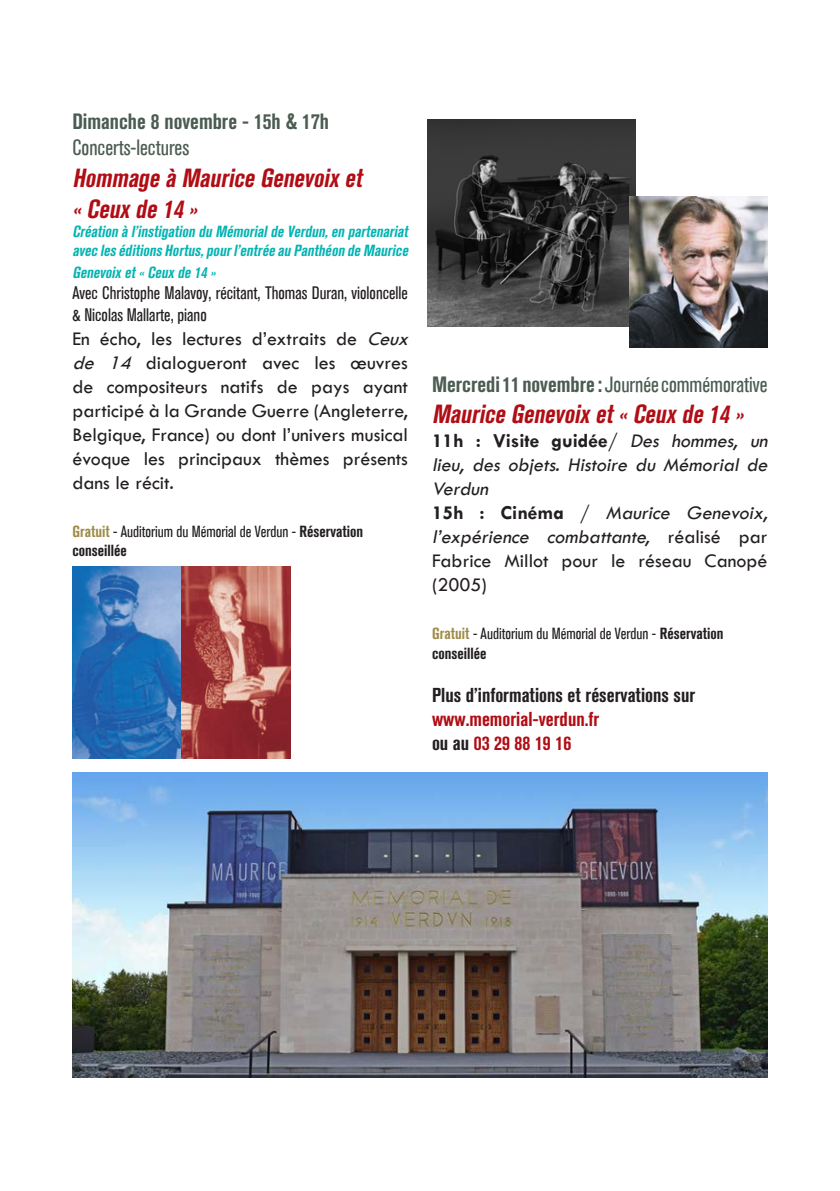
<style>
.page{position:relative;width:840px;height:1191px;background:#fff}
.page>*{position:absolute;margin:0;border:0;box-sizing:border-box;transform-origin:0 0}
.t1{font:italic 700 condensed 26px "Akzidenz Grotesk BQ";color:#b00d15}
.t2{font:condensed 22px "Akzidenz Grotesk BQ";color:#4b5c52}
.t3{font:700 condensed 22px "Akzidenz Grotesk BQ";color:#4b5c52}
.t4{font:20px/24px "Tw Cen";color:#231f20}
.t5{font:italic 20px/24px "Tw Cen";color:#231f20;text-align:justify}
.t6{font:700 condensed 20px "Akzidenz Grotesk BQ";color:#b00d15}
.t7{font:700 condensed 20px "Akzidenz Grotesk BQ";color:#231f20}
.t8{font:condensed 18px/21.6px "Akzidenz Grotesk BQ";color:#231f20}
.t9{font:italic 700 condensed 16px/19.2px "Akzidenz Grotesk BQ";color:#04b4b2}
.t10{font:condensed 16px/19.2px "Akzidenz Grotesk BQ";color:#231f20}
.s1{font-style:italic}
.s2{font-weight:700;color:#9e8d4a}
.s3{font-weight:700}
.s4{font-weight:700;font-style:normal}
.s5{font-style:normal}
.s6{color:#231f20}
</style>
<div class="page">
<img style="left:72px;top:772px;width:695px;height:305px">
<img style="left:427px;top:119px;width:208px;height:208px">
<img style="left:628px;top:197px;width:139px;height:151px">
<img style="left:72px;top:566px;width:218px;height:192px">
<p class="t3" style="left:72px;top:109px;width:258px">Dimanche 8 novembre - 15h &amp; 17h</p>
<p class="t2" style="left:72px;top:135px;width:118px">Concerts-lectures</p>
<p class="t1" style="left:72px;top:163px;width:296px">Hommage à Maurice Genevoix et</p>
<p class="t1" style="left:72px;top:194px;width:131px">«Ceux de 14 »</p>
<p class="t9" style="left:72px;top:222px;width:340px">Création à l’instigation du Mémorialde Verdun,en partenariat avec les éditions Hortus,pourl’entrée au Panthéon de Maurice</p>
<p class="t9" style="left:72px;top:263px;width:148px">Genevoix et«Ceux de 14 »</p>
<p class="t8" style="left:72px;top:283px;width:337px">Avec Christophe Malavoy, récitant, Thomas Duran, violoncelle &amp; Nicolas Mallarte, piano</p>
<p class="t4" style="left:72px;top:327px;width:343px">En écho, les lectures d’extraits de <span class="s1">Ceux de 14</span> dialogueront avec les œuvres de compositeurs natifs de pays ayant participé à la Grande Guerre (Angleterre, Belgique, France) ou dont l’univers musical évoque les principaux thèmes présents dans le récit.</p>
<p class="t10" style="left:72px;top:522px;width:292px"><span class="s2">Gratuit</span> - Auditorium du Mémorial de Verdun - <span class="s3">Réservation conseillée</span></p>
<p class="t2" style="left:432px;top:372px;width:337px"><span class="s3">Mercredi 11 novembre :</span> Journée commémorative</p>
<p class="t1" style="left:432px;top:399px;width:318px">Maurice Genevoix et«Ceux de 14 »</p>
<p class="t5" style="left:432px;top:429px;width:341px"><span class="s4">11h : Visite guidée</span><span class="s5">/</span> Des hommes, un lieu, des objets. Histoire du Mémorial de Verdun</p>
<p class="t4" style="left:432px;top:501px;width:341px"><span class="s3">1 5 h : C i n é m a</span> / <span class="s1">Maurice Genevoix, l’expérience combattante,</span> r é a l i s é p a r<br>Fabrice Millot pour le réseau Canopé (2005)</p>
<p class="t10" style="left:432px;top:624px;width:293px"><span class="s2">Gratuit</span> - Auditorium du Mémorial de Verdun - <span class="s3">Réservation conseillée</span></p>
<p class="t7" style="left:432px;top:683px;width:264px">Plus d’informations et réservations sur</p>
<p class="t6" style="left:432px;top:707px;width:169px">www.memorial-verdun.fr</p>
<p class="t6" style="left:432px;top:731px;width:141px"><span class="s6">ou au</span> 03 29 88 19 16</p>
</div>
